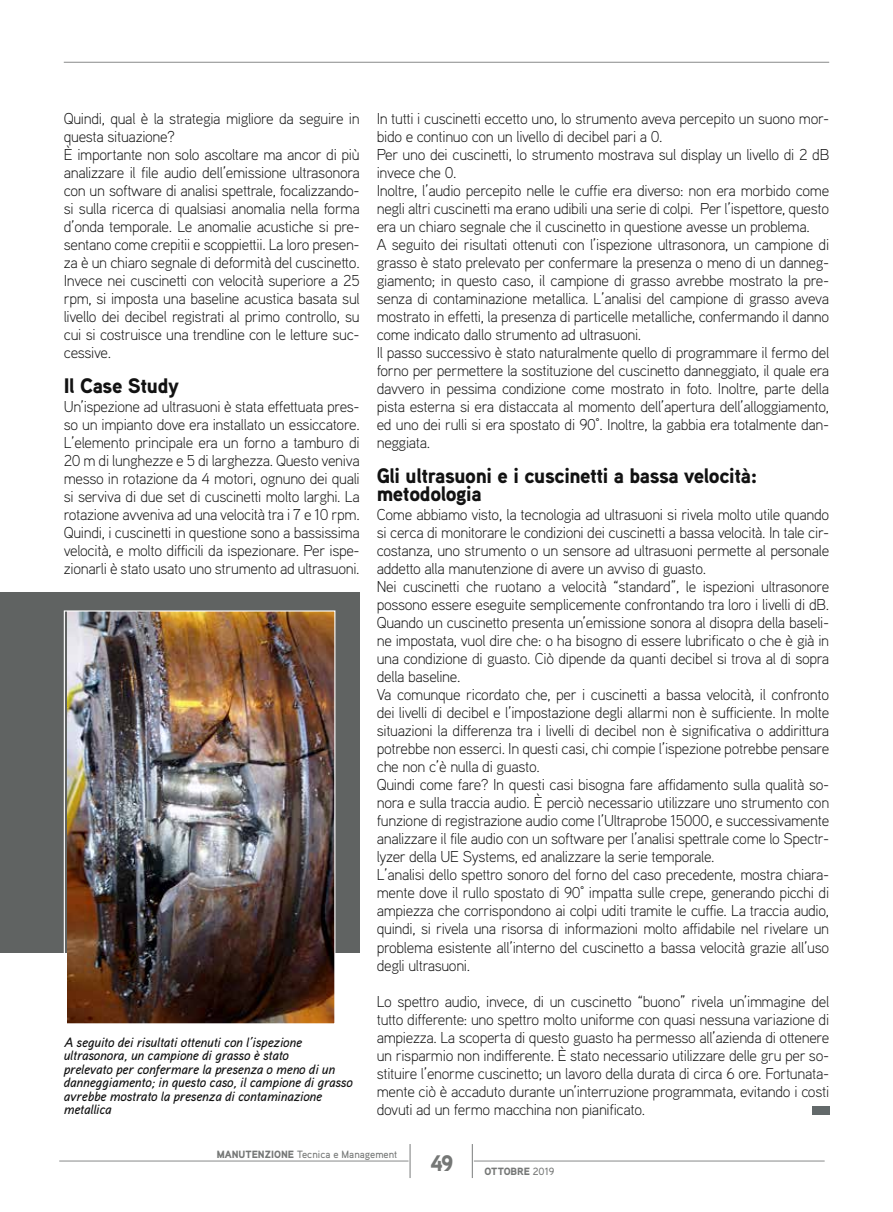
<style>
.page{position:relative;width:893px;height:1212px;background:#fff}
.page>*{position:absolute;margin:0;border:0;box-sizing:border-box;transform-origin:0 0}
.t1{font:900 22.5px "Aaux Pro";color:#757776}
.t2{font:900 21px/18px "Aaux Pro";letter-spacing:-.02em;color:#121212}
.t3{font:300 15.75px/18px "Aaux Pro";letter-spacing:-.02em;color:#121212}
.t4{font:italic 500 13.5px/13.5px "Aaux Pro";letter-spacing:-.01em;color:#121212}
.t5{font:500 10.5px "Aaux Pro";color:#757776}
.t6{font:900 10.5px "Aaux Pro";letter-spacing:-.01em;color:#757776}
.s1{font-weight:900}
.s2{font-weight:500}
</style>
<div class="page">
<hr style="left:59px;top:1161px;width:350px;height:1px;background:#888a8a">
<hr style="left:474px;top:1161px;width:351px;height:1px;background:#888a8a">
<hr style="left:472px;top:1144px;width:1px;height:34px;background:#888a8a">
<hr style="left:409px;top:1144px;width:2px;height:34px;background:#888a8a">
<hr style="left:64px;top:62px;width:765px;height:1px;background:#888a8a">
<div style="left:812px;top:1106px;width:17px;height:8px;background:#63696a"></div>
<div style="left:0;top:592px;width:360px;height:360px;background:#606362"></div>
<img style="left:67px;top:612px;width:266px;height:410px">
<div style="left:64px;top:610px;width:271px;height:414px;border:1px solid #fff"></div>
<p class="t3" style="left:64px;top:109px;width:297px">Quindi, qual è la strategia migliore da seguire in questa situazione?<br>È importante non solo ascoltare ma ancor di più analizzare il file audio dell’emissione ultrasonora con un software di analisi spettrale, focalizzando&shy;si sulla ricerca di qualsiasi anomalia nella forma d’onda temporale. Le anomalie acustiche si pre&shy;sentano come crepitii e scoppiettii. La loro presen&shy;za è un chiaro segnale di deformità del cuscinetto.<br>Invece nei cuscinetti con velocità superiore a 25 rpm, si imposta una baseline acustica basata sul livello dei decibel registrati al primo controllo, su cui si costruisce una trendline con le letture suc&shy;cessive.</p>
<h2 class="t2" style="left:64px;top:376px;width:117px">Il Case Study</h2>
<p class="t3" style="left:64px;top:397px;width:297px;text-align:justify">Un’ispezione ad ultrasuoni è stata effettuata pres&shy;so un impianto dove era installato un essiccatore.<br>L’elemento principale era un forno a tamburo di 20 m di lunghezze e 5 di larghezza. Questo veniva messo in rotazione da 4 motori, ognuno dei quali si serviva di due set di cuscinetti molto larghi. La rotazione avveniva ad una velocità tra i 7 e 10 rpm.<br>Quindi, i cuscinetti in questione sono a bassissima velocità, e molto difficili da ispezionare. Per ispe&shy;zionarli è stato usato uno strumento ad ultrasuoni.</p>
<p class="t4" style="left:64px;top:1035px;width:290px">A seguito dei risultati ottenuti con l’ispezione ultrasonora, un campione di grasso è stato<br>prelevato per confermare la presenza o meno di un danneggiamento; in questo caso, il campione di grasso avrebbe mostrato la presenza di contaminazione metallica</p>
<p class="t3" style="left:377px;top:109px;width:454px">In tutti i cuscinetti eccetto uno, lo strumento aveva percepito un suono mor&shy;bido e continuo con un livello di decibel pari a 0.<br>Per uno dei cuscinetti, lo strumento mostrava sul display un livello di 2 dB invece che 0.<br>Inoltre, l’audio percepito nelle le cuffie era diverso: non era morbido come negli altri cuscinetti ma erano udibili una serie di colpi. Per l’ispettore, questo era un chiaro segnale che il cuscinetto in questione avesse un problema.<br>A seguito dei risultati ottenuti con l’ispezione ultrasonora, un campione di grasso è stato prelevato per confermare la presenza o meno di un danneg&shy;giamento; in questo caso, il campione di grasso avrebbe mostrato la pre&shy;senza di contaminazione metallica. L’analisi del campione di grasso aveva mostrato in effetti, la presenza di particelle metalliche, confermando il danno come indicato dallo strumento ad ultrasuoni.<br>Il passo successivo è stato naturalmente quello di programmare il fermo del forno per permettere la sostituzione del cuscinetto danneggiato, il quale era davvero in pessima condizione come mostrato in foto. Inoltre, parte della pista esterna si era distaccata al momento dell’apertura dell’alloggiamento, ed uno dei rulli si era spostato di 90°. Inoltre, la gabbia era totalmente dan&shy;neggiata.</p>
<h2 class="t2" style="left:377px;top:466px;width:382px">Gli ultrasuoni e i cuscinetti a bassa velocità: metodologia</h2>
<p class="t3" style="left:377px;top:505px;width:454px">Come abbiamo visto, la tecnologia ad ultrasuoni si rivela molto utile quando si cerca di monitorare le condizioni dei cuscinetti a bassa velocità. In tale cir&shy;costanza, uno strumento o un sensore ad ultrasuoni permette al personale addetto alla manutenzione di avere un avviso di guasto.<br>Nei cuscinetti che ruotano a velocità “standard”, le ispezioni ultrasonore possono essere eseguite semplicemente confrontando tra loro i livelli di dB.<br>Quando un cuscinetto presenta un’emissione sonora al disopra della baseli&shy;ne impostata, vuol dire che: o ha bisogno di essere lubrificato o che è già in una condizione di guasto. Ciò dipende da quanti decibel si trova al di sopra della baseline.<br>Va comunque ricordato che, per i cuscinetti a bassa velocità, il confronto dei livelli di decibel e l’impostazione degli allarmi non è sufficiente. In molte situazioni la differenza tra i livelli di decibel non è significativa o addirittura potrebbe non esserci. In questi casi, chi compie l’ispezione potrebbe pensare che non c’è nulla di guasto.<br>Quindi come fare? In questi casi bisogna fare affidamento sulla qualità so&shy;nora e sulla traccia audio. È perciò necessario utilizzare uno strumento con funzione di registrazione audio come l’Ultraprobe 15000, e successivamente analizzare il file audio con un software per l’analisi spettrale come lo Spectr&shy;lyzer della UE Systems, ed analizzare la serie temporale.<br>L’analisi dello spettro sonoro del forno del caso precedente, mostra chiara&shy;mente dove il rullo spostato di 90° impatta sulle crepe, generando picchi di ampiezza che corrispondono ai colpi uditi tramite le cuffie. La traccia audio, quindi, si rivela una risorsa di informazioni molto affidabile nel rivelare un problema esistente all’interno del cuscinetto a bassa velocità grazie all’uso degli ultrasuoni.</p>
<p class="t3" style="left:377px;top:991px;width:454px;text-align:justify">Lo spettro audio, invece, di un cuscinetto “buono” rivela un’immagine del tutto differente: uno spettro molto uniforme con quasi nessuna variazione di ampiezza. La scoperta di questo guasto ha permesso all’azienda di ottenere un risparmio non indifferente. È stato necessario utilizzare delle gru per so&shy;stituire l’enorme cuscinetto; un lavoro della durata di circa 6 ore. Fortunata&shy;mente ciò è accaduto durante un’interruzione programmata, evitando i costi dovuti ad un fermo macchina non pianificato.</p>
<p class="t5" style="left:217px;top:1147px;width:182px"><span class="s1">MANUTENZIONE</span> Tecnica e Management</p>
<h1 class="t1" style="left:430px;top:1149px;width:24px">49</h1>
<p class="t6" style="left:485px;top:1164px;width:71px">OTTOBRE <span class="s2">2019</span></p>
</div>
